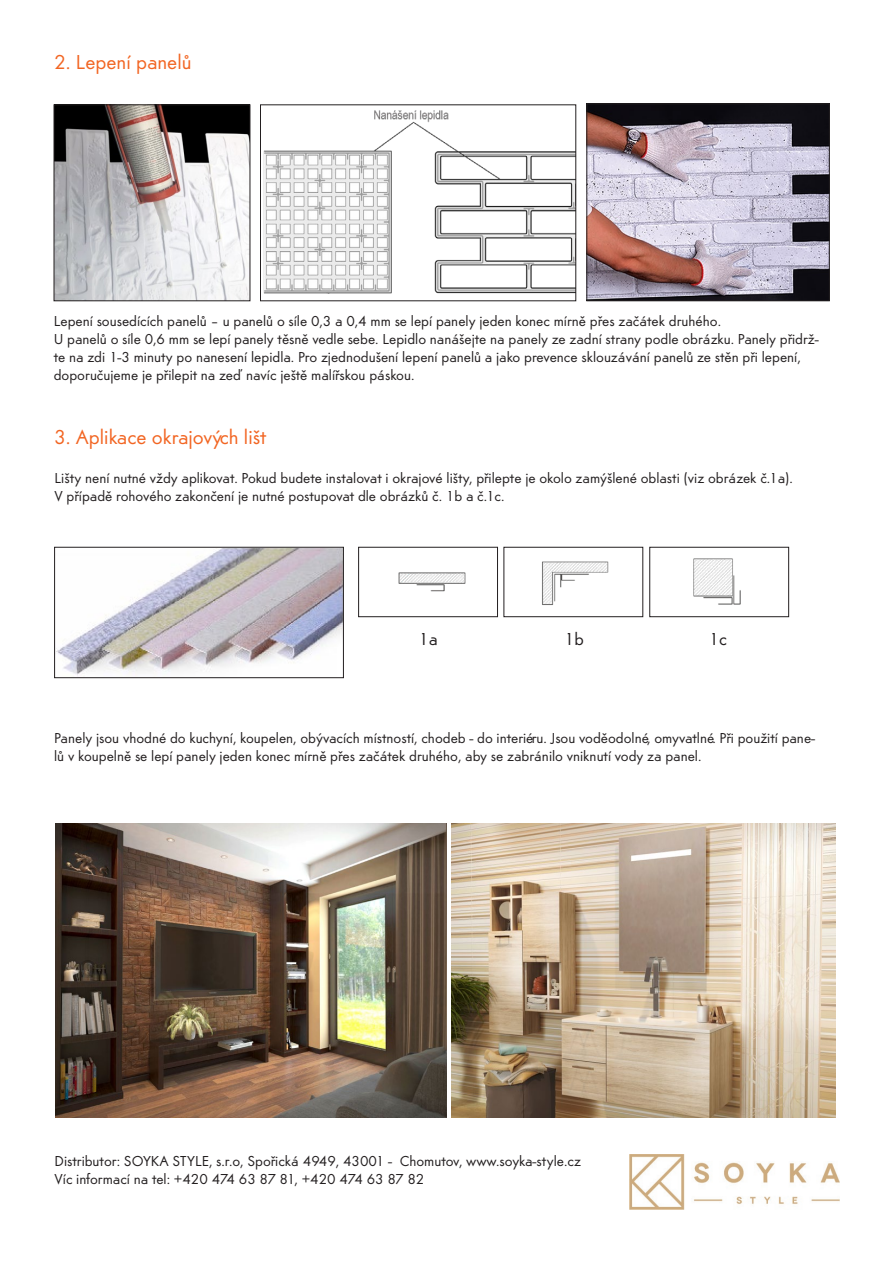
<style>
.page{position:relative;width:893px;height:1263px;background:#fff}
.page>*{position:absolute;margin:0;border:0;box-sizing:border-box;transform-origin:0 0}
.t1{font:21px "Am Sans";color:#f26522}
.t2{font:18px "Am Sans";color:#231f20}
.t3{font:15px/18px "Am Sans";color:#231f20}
</style>
<div class="page">
<img style="left:56px;top:106px;width:192px;height:193px">
<div style="left:54px;top:104px;width:196px;height:197px;border:1px solid #231f20"></div>
<img style="left:588px;top:105px;width:240px;height:194px">
<div style="left:586px;top:103px;width:244px;height:198px;border:1px solid #231f20"></div>
<img style="left:263px;top:110px;width:311px;height:184px">
<img style="left:56px;top:549px;width:286px;height:126px">
<div style="left:54px;top:547px;width:290px;height:131px;border:1px solid #231f20"></div>
<img style="left:398px;top:572px;width:68px;height:20px">
<div style="left:358px;top:547px;width:140px;height:70px;border:1px solid #231f20"></div>
<img style="left:542px;top:561px;width:67px;height:44px">
<div style="left:503px;top:547px;width:140px;height:70px;border:1px solid #231f20"></div>
<img style="left:693px;top:558px;width:48px;height:47px">
<div style="left:649px;top:547px;width:140px;height:70px;border:1px solid #231f20"></div>
<img style="left:55px;top:824px;width:391px;height:293px">
<img style="left:452px;top:824px;width:383px;height:293px">
<img style="left:629px;top:1154px;width:210px;height:55px">
<p class="t1" style="left:54px;top:50px;width:139px">2. Lepení panelů</p>
<p class="t3" style="left:54px;top:311px;width:669px">Lepení sousedících panelů – u panelů o síle 0,3 a 0,4 mm se lepí panely jeden konec mírně přes začátek druhého.</p>
<p class="t3" style="left:54px;top:329px;width:766px">U panelů o síle 0,6 mm se lepí panely těsně vedle sebe. Lepidlo nanášejte na panely ze zadní strany podle obrázku. Panely přidrž&shy;te na zdi 1-3 minuty po nanesení lepidla. Pro zjednodušení lepení panelů a jako prevence sklouzávání panelů ze stěn při lepení, doporučujeme je přilepit na zeď navíc ještě malířskou páskou.</p>
<p class="t1" style="left:54px;top:424px;width:214px">3. Aplikace okrajových lišt</p>
<p class="t3" style="left:55px;top:469px;width:740px">Lišty není nutné vždy aplikovat. Pokud budete instalovat i okrajové lišty, přilepte je okolo zamýšlené oblasti (viz obrázek č.1a).</p>
<p class="t3" style="left:55px;top:487px;width:451px">V případě rohového zakončení je nutné postupovat dle obrázků č. 1b a č.1c.</p>
<p class="t2" style="left:418px;top:628px;width:21px">1a</p>
<p class="t2" style="left:564px;top:628px;width:21px">1b</p>
<p class="t2" style="left:709px;top:628px;width:20px">1c</p>
<p class="t3" style="left:54px;top:729px;width:762px">Panely jsou vhodné do kuchyní, koupelen, obývacích místností, chodeb - do interiéru. Jsou voděodolné, omyvatlné. Při použití pane&shy;lů v koupelně se lepí panely jeden konec mírně přes začátek druhého, aby se zabránilo vniknutí vody za panel.</p>
<p class="t3" style="left:55px;top:1152px;width:528px">Distributor: SOYKA STYLE, s.r.o, Spořická 4949, 43001 - Chomutov, www.soyka-style.cz</p>
<p class="t3" style="left:55px;top:1170px;width:371px">Víc informací na tel: +420 474 63 87 81, +420 474 63 87 82</p>
</div>
